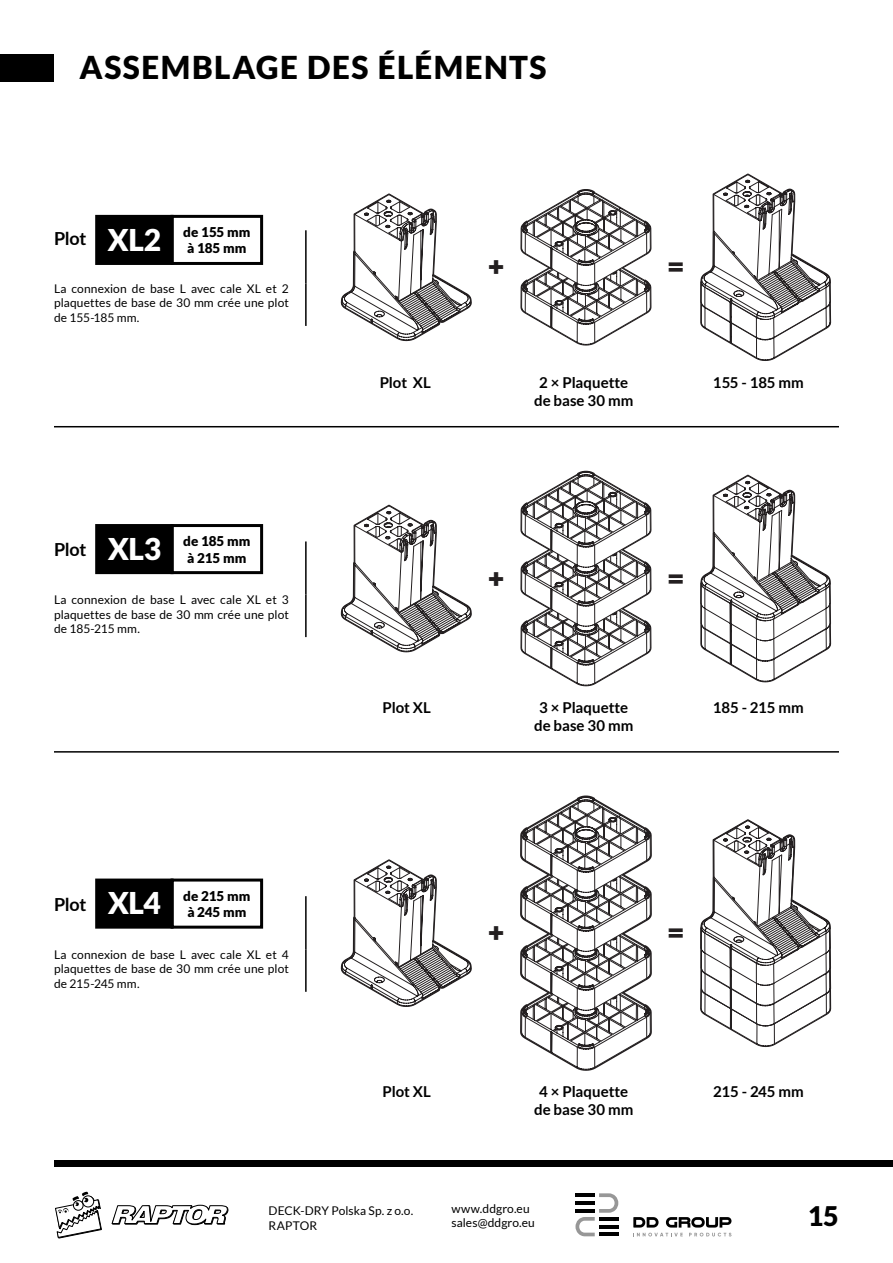
<style>
.page{position:relative;width:893px;height:1263px;background:#fff}
.page>*{position:absolute;margin:0;border:0;box-sizing:border-box;transform-origin:0 0}
.t1{font:800 32.25px "Futura PT";color:#231f20}
.t2{font:900 31.5px "Lato";letter-spacing:.05em;color:#000}
.t3{font:900 30px "Lato";letter-spacing:-.015em;color:#fff}
.t4{font:900 27px "Lato";color:#000}
.t5{font:700 18px "Lato";letter-spacing:-.015em;color:#000}
.t6{font:700 15px/18px "Lato";color:#000;text-align:center}
.t7{font:900 13.5px/16.2px "Lato";color:#000}
.t8{font:12px/14.4px "Lato";letter-spacing:.01em;color:#000;text-align:justify}
</style>
<div class="page">
<div style="left:54px;top:1160px;width:839px;height:7px;background:#000"></div>
<div style="left:0;top:54px;width:54px;height:27px;background:#000"></div>
<svg style="left:633px;top:1217px;width:26px;height:10px"></svg>
<svg style="left:666px;top:1217px;width:65px;height:10px"></svg>
<svg style="left:633px;top:1233px;width:50px;height:3px"></svg>
<svg style="left:689px;top:1233px;width:42px;height:3px"></svg>
<svg style="left:575px;top:1193px;width:43px;height:43px"></svg>
<svg style="left:111px;top:1204px;width:118px;height:22px"></svg>
<svg style="left:55px;top:1192px;width:47px;height:47px"></svg>
<hr style="left:54px;top:751px;width:785px;height:2px;background:#000">
<hr style="left:305px;top:896px;width:2px;height:53px;background:#000">
<hr style="left:305px;top:949px;width:2px;height:43px;background:#000">
<svg style="left:700px;top:819px;width:131px;height:228px"></svg>
<svg style="left:520px;top:795px;width:132px;height:276px"></svg>
<svg style="left:341px;top:859px;width:131px;height:148px"></svg>
<div style="left:97px;top:880px;width:75px;height:47px;background:#000"></div>
<div style="left:95px;top:878px;width:79px;height:51px;border:3px solid #000"></div>
<div style="left:171px;top:878px;width:92px;height:51px;border:3px solid #000"></div>
<hr style="left:54px;top:426px;width:785px;height:1px;background:#000">
<hr style="left:305px;top:230px;width:2px;height:53px;background:#000">
<hr style="left:305px;top:283px;width:2px;height:43px;background:#000">
<svg style="left:700px;top:174px;width:131px;height:187px"></svg>
<svg style="left:520px;top:189px;width:131px;height:157px"></svg>
<svg style="left:341px;top:193px;width:131px;height:148px"></svg>
<div style="left:97px;top:216px;width:75px;height:47px;background:#000"></div>
<div style="left:95px;top:215px;width:79px;height:50px;border:3px solid #000"></div>
<div style="left:171px;top:215px;width:92px;height:50px;border:3px solid #000"></div>
<hr style="left:305px;top:541px;width:2px;height:54px;background:#000">
<hr style="left:305px;top:595px;width:2px;height:42px;background:#000">
<svg style="left:520px;top:471px;width:131px;height:215px"></svg>
<svg style="left:700px;top:475px;width:131px;height:207px"></svg>
<svg style="left:341px;top:505px;width:131px;height:147px"></svg>
<div style="left:97px;top:525px;width:75px;height:48px;background:#000"></div>
<div style="left:95px;top:524px;width:79px;height:50px;border:3px solid #000"></div>
<div style="left:171px;top:524px;width:92px;height:50px;border:3px solid #000"></div>
<h2 class="t2" style="left:80px;top:49px;width:468px">ASSEMBLAGE DES ÉLÉMENTS</h2>
<h3 class="t3" style="left:108px;top:222px;width:55px">XL2</h3>
<p class="t7" style="left:183px;top:224px;width:69px">de 155 mm à 185 mm</p>
<h3 class="t5" style="left:54px;top:228px;width:34px">Plot</h3>
<p class="t8" style="left:54px;top:281px;width:236px">La connexion de base L avec cale XL et 2 plaquettes de base de 30 mm crée une plot de 155-185 mm.</p>
<h3 class="t3" style="left:108px;top:531px;width:55px">XL3</h3>
<p class="t7" style="left:183px;top:533px;width:69px;text-align:center">de 185 mm à 215 mm</p>
<h3 class="t5" style="left:54px;top:539px;width:34px">Plot</h3>
<p class="t8" style="left:54px;top:593px;width:236px">La connexion de base L avec cale XL et 3 plaquettes de base de 30 mm crée une plot de 185-215 mm.</p>
<h3 class="t3" style="left:108px;top:886px;width:55px">XL4</h3>
<p class="t7" style="left:183px;top:888px;width:69px">de 215 mm à 245 mm</p>
<h3 class="t5" style="left:54px;top:894px;width:34px">Plot</h3>
<p class="t8" style="left:54px;top:947px;width:236px">La connexion de base L avec cale XL et 4 plaquettes de base de 30 mm crée une plot de 215-245 mm.</p>
<h1 class="t1" style="left:488px;top:247px;width:18px">+</h1>
<h1 class="t1" style="left:668px;top:247px;width:18px">=</h1>
<p class="t6" style="left:380px;top:373px;width:53px">Plot XL</p>
<p class="t6" style="left:713px;top:373px;width:92px">155 - 185 mm</p>
<p class="t6" style="left:534px;top:373px;width:101px">2 × Plaquette de base 30 mm</p>
<h1 class="t1" style="left:488px;top:558px;width:18px">+</h1>
<h1 class="t1" style="left:668px;top:558px;width:18px">=</h1>
<p class="t6" style="left:383px;top:698px;width:50px">Plot XL</p>
<p class="t6" style="left:713px;top:698px;width:92px">185 - 215 mm</p>
<p class="t6" style="left:534px;top:698px;width:101px">3 × Plaquette de base 30 mm</p>
<h1 class="t1" style="left:488px;top:913px;width:18px">+</h1>
<h1 class="t1" style="left:668px;top:913px;width:18px">=</h1>
<p class="t6" style="left:383px;top:1082px;width:50px">Plot XL</p>
<p class="t6" style="left:713px;top:1082px;width:92px">215 - 245 mm</p>
<p class="t6" style="left:534px;top:1082px;width:101px">4 × Plaquette de base 30 mm</p>
<p class="t8" style="left:268px;top:1203px;width:146px">DECK-DRY Polska Sp. z o.o.<br>RAPTOR</p>
<p class="t8" style="left:451px;top:1201px;width:85px">www.ddgro.eu sales@ddgro.eu</p>
<h3 class="t4" style="left:808px;top:1200px;width:32px">15</h3>
</div>
